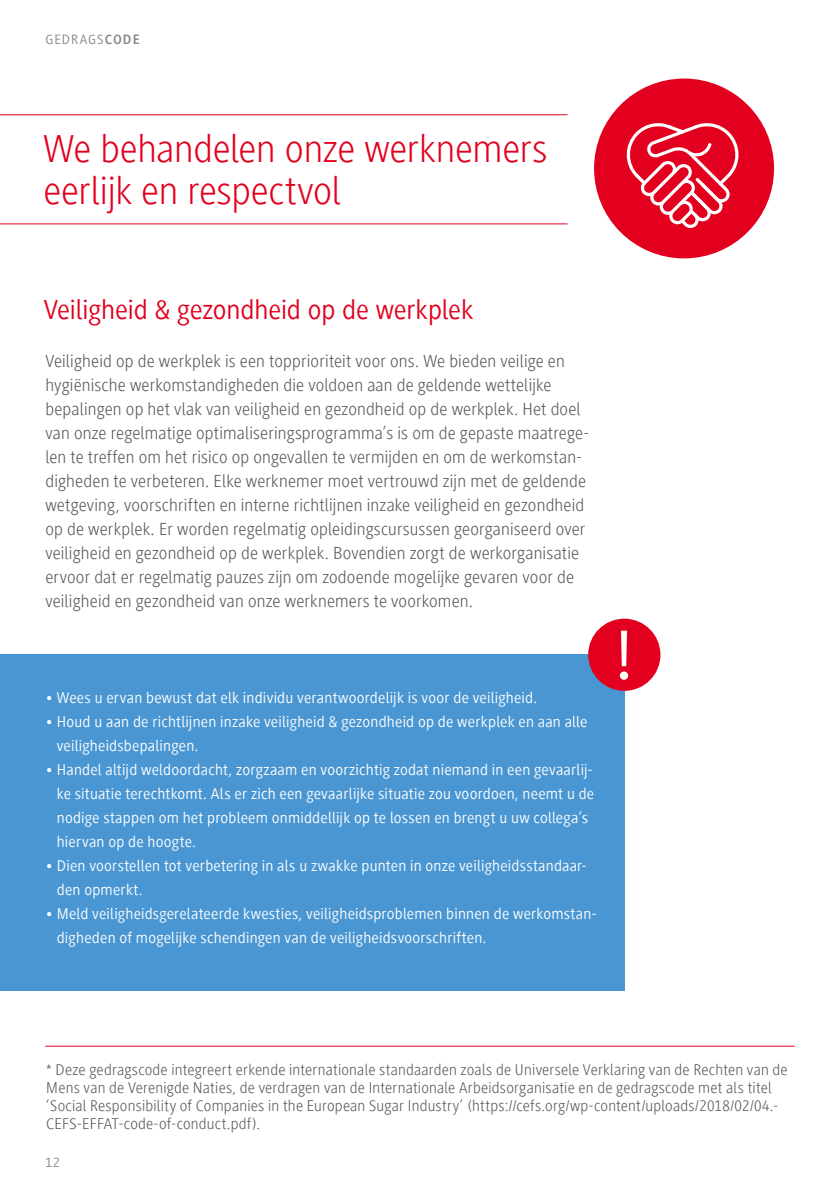
<style>
.page{position:relative;width:840px;height:1191px;background:#fff}
.page>*{position:absolute;margin:0;border:0;box-sizing:border-box;transform-origin:0 0}
.t1{font:300 40px/42px "Generis Sans Com";letter-spacing:-.005em;color:#e3001e}
.t2{font:28.2px "Generis Sans Com";letter-spacing:-.005em;color:#e3001e}
.t3{font:300 18px/24px "Generis Sans Com";letter-spacing:.01em;color:#565656}
.t4{font:16px/24px "Generis Sans Com";letter-spacing:.015em;color:#fff}
.t5{font:300 16px/18px "Generis Sans Com";letter-spacing:.015em;color:#565656}
.t6{font:14px "Generis Sans Com";letter-spacing:.075em;color:#878786}
.s1{font-weight:700}
</style>
<div class="page">
<div style="left:0;top:655px;width:624px;height:336px;background:#4996d2"></div>
<div style="left:593px;top:79px;width:180px;height:179px;background:#e3001e;border-radius:50%"></div>
<svg style="left:626px;top:123px;width:113px;height:105px"></svg>
<hr style="left:45px;top:1045px;width:749px;height:1px;background:#e3001e">
<hr style="left:0;top:114px;width:567px;height:1px;background:#e3001e">
<hr style="left:0;top:223px;width:567px;height:1px;background:#e3001e">
<div style="left:588px;top:618px;width:72px;height:73px;background:#e3001e;border-radius:50%"></div>
<svg style="left:619px;top:630px;width:8px;height:50px"></svg>
<p class="t6" style="left:45px;top:32px;width:96px">GEDRAGS<span class="s1">CODE</span></p>
<h1 class="t1" style="left:43px;top:128px;width:505px">We behandelen onze werknemers eerlijk en respectvol</h1>
<h2 class="t2" style="left:44px;top:294px;width:431px">Veiligheid &amp; gezondheid op de werkplek</h2>
<p class="t3" style="left:45px;top:349px;width:544px">Veiligheid op de werkplek is een topprioriteit voor ons. We bieden veilige en hygiënische werkomstandigheden die voldoen aan de geldende wettelijke bepalingen op het vlak van veiligheid en gezondheid op de werkplek. Het doel van onze regelmatige optimaliseringsprogramma’s is om de gepaste maatrege&shy;len te treffen om het risico op ongevallen te vermijden en om de werkomstan&shy;digheden te verbeteren. Elke werknemer moet vertrouwd zijn met de geldende wetgeving, voorschriften en interne richtlijnen inzake veiligheid en gezondheid op de werkplek. Er worden regelmatig opleidingscursussen georganiseerd over veiligheid en gezondheid op de werkplek. Bovendien zorgt de werkorganisatie ervoor dat er regelmatig pauzes zijn om zodoende mogelijke gevaren voor de veiligheid en gezondheid van onze werknemers te voorkomen.</p>
<p class="t4" style="left:45px;top:685px;width:493px">• Wees u ervan bewust dat elk individu verantwoordelijk is voor de veiligheid.</p>
<p class="t4" style="left:57px;top:709px;width:532px;text-indent:-11px">• Houd u aan de richtlijnen inzake veiligheid &amp; gezondheid op de werkplek en aan alle veiligheidsbepalingen.</p>
<p class="t4" style="left:57px;top:757px;width:538px;text-indent:-11px">• Handel altijd weldoordacht, zorgzaam en voorzichtig zodat niemand in een gevaarlij&shy;ke situatie terechtkomt. Als er zich een gevaarlijke situatie zou voordoen, neemt u de nodige stappen om het probleem onmiddellijk op te lossen en brengt u uw collega’s hiervan op de hoogte.</p>
<p class="t4" style="left:57px;top:853px;width:531px;text-indent:-11px">• Dien voorstellen tot verbetering in als u zwakke punten in onze veiligheidsstandaar&shy;den opmerkt.</p>
<p class="t4" style="left:57px;top:901px;width:541px;text-indent:-11px">• Meld veiligheidsgerelateerde kwesties, veiligheidsproblemen binnen de werkomstan&shy;digheden of mogelijke schendingen van de veiligheidsvoorschriften.</p>
<p class="t5" style="left:46px;top:1060px;width:742px">* Deze gedragscode integreert erkende internationale standaarden zoals de Universele Verklaring van de Rechten van de Mens van de Verenigde Naties, de verdragen van de Internationale Arbeidsorganisatie en de gedragscode met als titel ‘Social Responsibility of Companies in the European Sugar Industry’ (https://cefs.org/wp-content/uploads/2018/02/04.- CEFS-EFFAT-code-of-conduct.pdf).</p>
<p class="t6" style="left:45px;top:1155px;width:16px">12</p>
</div>
